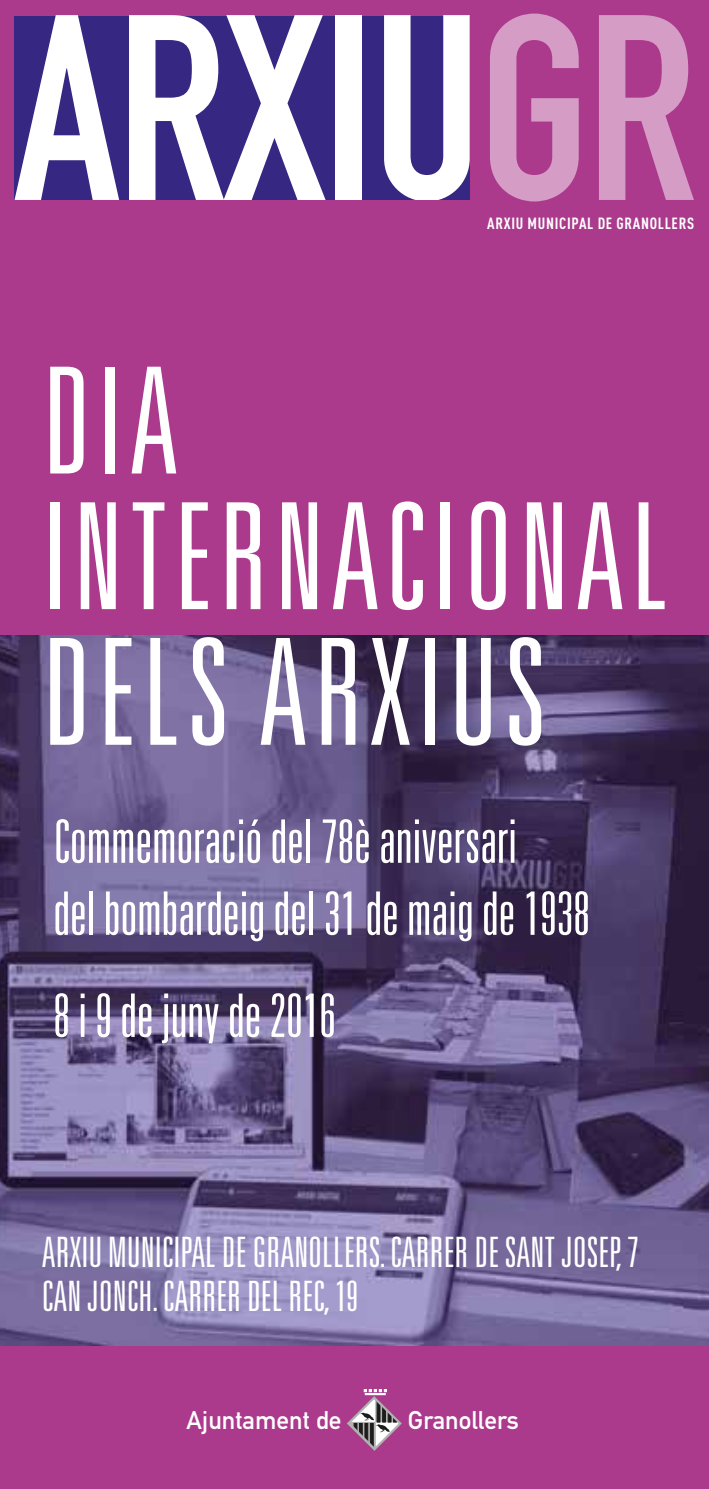
<style>
.page{position:relative;width:709px;height:1489px;background:#fff}
.page>*{position:absolute;margin:0;border:0;box-sizing:border-box;transform-origin:0 0}
.t1{font:300 ultra-condensed 147.75px/135.5px "Univers";letter-spacing:.045em;color:#fff}
.t2{font:300 ultra-condensed 60px/72px "Univers";color:#fff}
.t3{font:300 ultra-condensed 42px/44px "Univers";color:#fff}
.t4{font:25.25px "DIN Mittelschrift Alternate";color:#fff}
.t5{font:700 16px "DIN Cond";letter-spacing:.045em;color:#fff}
</style>
<div class="page">
<div style="left:0;top:0;width:709px;height:1488px;background:#ab3a8d"></div>
<img style="left:0;top:635px;width:709px;height:710px">
<svg style="left:347px;top:1389px;width:55px;height:62px"></svg>
<div style="left:14px;top:16px;width:455px;height:184px;background:#362783"></div>
<svg style="left:15px;top:16px;width:104px;height:184px"></svg>
<svg style="left:129px;top:16px;width:197px;height:184px"></svg>
<div style="left:335px;top:16px;width:26px;height:184px;background:#fff"></div>
<svg style="left:384px;top:16px;width:85px;height:184px"></svg>
<svg style="left:490px;top:14px;width:88px;height:187px"></svg>
<svg style="left:599px;top:15px;width:95px;height:185px"></svg>
<p class="t5" style="left:487px;top:213px;width:208px">ARXIU MUNICIPAL DE GRANOLLERS</p>
<h1 class="t1" style="left:42px;top:350px;width:628px">DIA<br>INTERNACIONAL<br>DELS ARXIUS</h1>
<p class="t2" style="left:53px;top:804px;width:538px">Commemoració del 78è aniversari<br>del bombardeig del 31 de maig de 1938</p>
<p class="t2" style="left:53px;top:978px;width:284px">8 i 9 de juny de 2016</p>
<p class="t3" style="left:42px;top:1228px;width:598px">ARXIU MUNICIPAL DE GRANOLLERS. CARRER DE SANT JOSEP, 7<br>CAN JONCH. CARRER DEL REC, 19</p>
<p class="t4" style="left:186px;top:1405px;width:156px">Ajuntament de</p>
<p class="t4" style="left:408px;top:1405px;width:112px">Granollers</p>
</div>
